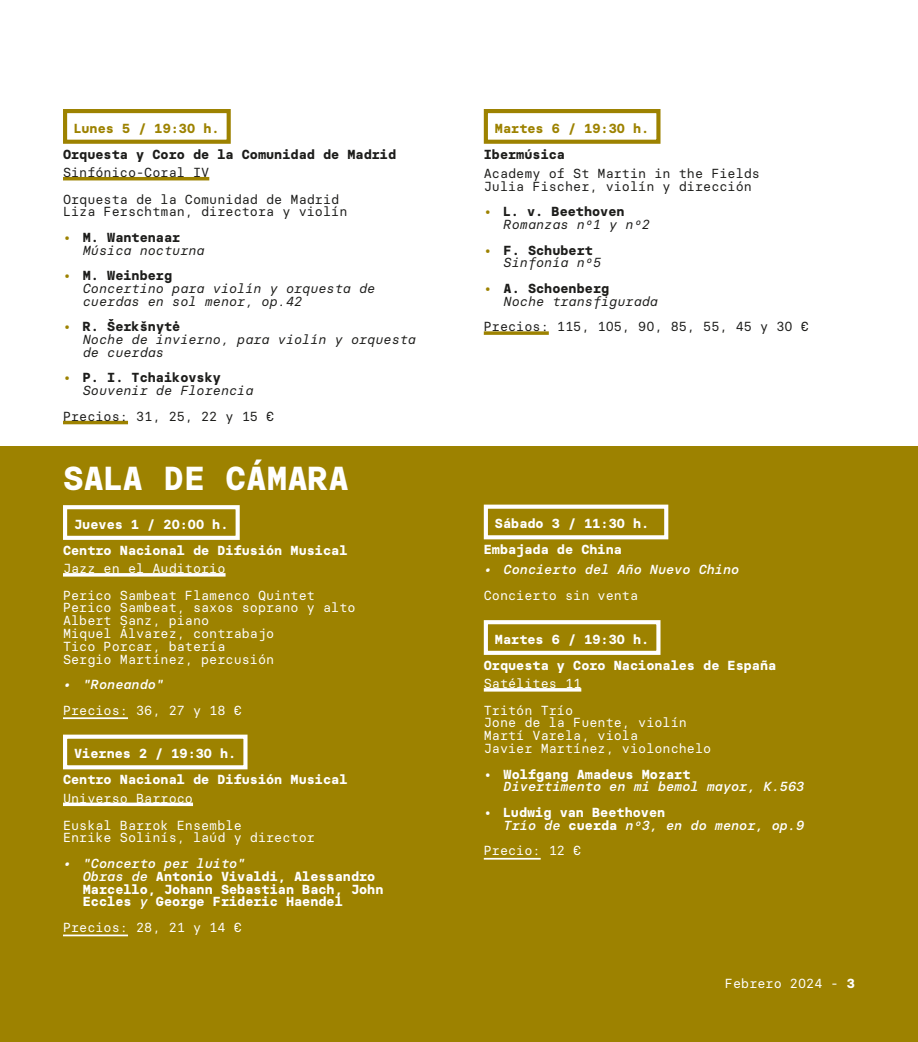
<style>
.page{position:relative;width:918px;height:1042px;background:#fff}
.page>*{position:absolute;margin:0;border:0;box-sizing:border-box;transform-origin:0 0}
.t1{font:700 33.25px "Basier Circle Mono";color:#fff}
.t2{font:13.12px/12.8px "Basier Circle Mono";color:#fff}
.t3{font:700 13.12px/25.9px "Basier Circle Mono";color:#fff}
.t4{font:italic 13.12px/12.8px "Basier Circle Mono";color:#1d1d1b}
.t5{font:13.12px/26.6px "Basier Circle Mono";color:#1d1d1b}
.t6{font:italic 500 13.12px "Basier Circle Mono";color:#fff}
.t7{font:700 13.12px "Basier Circle Mono";color:#1d1d1b}
.t8{font:700 13.12px "Basier Circle Mono";color:#9d8200}
.s1{font-weight:700;font-style:normal;color:#9d8200}
.s2{font-weight:700;font-style:normal}
.s3{font-weight:500;font-style:italic}
.s4{font-weight:700}
</style>
<div class="page">
<div style="left:0;top:446px;width:918px;height:596px;background:#9d8200"></div>
<hr style="left:63px;top:573px;width:162px;height:3px;background:#fff">
<hr style="left:63px;top:717px;width:65px;height:2px;background:#fff">
<svg style="left:63px;top:802px;width:130px;height:4px"></svg>
<hr style="left:63px;top:934px;width:65px;height:2px;background:#fff">
<div style="left:63px;top:505px;width:177px;height:35px;border:4px solid #fff"></div>
<div style="left:63px;top:734px;width:184px;height:35px;border:4px solid #fff"></div>
<hr style="left:63px;top:177px;width:146px;height:3px;background:#9d8200">
<hr style="left:63px;top:421px;width:65px;height:3px;background:#9d8200">
<div style="left:63px;top:109px;width:168px;height:35px;border:4px solid #9d8200"></div>
<svg style="left:484px;top:331px;width:65px;height:4px"></svg>
<div style="left:484px;top:109px;width:176px;height:35px;border:4px solid #9d8200"></div>
<hr style="left:484px;top:688px;width:97px;height:3px;background:#fff">
<hr style="left:484px;top:858px;width:57px;height:1px;background:#fff">
<div style="left:484px;top:504px;width:184px;height:35px;border:4px solid #fff"></div>
<div style="left:484px;top:620px;width:176px;height:35px;border:4px solid #fff"></div>
<p class="t8" style="left:74px;top:120px;width:147px">Lunes 5 / 19:30 h.</p>
<p class="t7" style="left:63px;top:146px;width:335px">Orquesta y Coro de la Comunidad de Madrid</p>
<p class="t5" style="left:63px;top:159px;width:278px">Sinfónico-Coral IV<br>Orquesta de la Comunidad de Madrid</p>
<p class="t5" style="left:63px;top:198px;width:286px">Liza Ferschtman, directora y violín</p>
<p class="t4" style="left:83px;top:231px;width:123px;text-indent:-20px"><span class="s1">•</span> <span class="s2">M. Wantenaar<br></span>Música nocturna</p>
<p class="t4" style="left:83px;top:269px;width:294px;text-indent:-20px"><span class="s1">•</span> <span class="s2">M. Weinberg<br></span>Concertino para violín y orquesta de cuerdas en sol menor, op.42</p>
<p class="t4" style="left:83px;top:320px;width:335px;text-indent:-20px"><span class="s1">•</span> <span class="s2">R. Šerkšnytė<br></span>Noche de invierno, para violín y orquesta de cuerdas</p>
<p class="t4" style="left:83px;top:371px;width:172px;text-indent:-20px"><span class="s1">•</span> <span class="s2">P. I. Tchaikovsky<br></span>Souvenir de Florencia</p>
<p class="t5" style="left:63px;top:403px;width:213px">Precios: 31, 25, 22 y 15 €</p>
<h1 class="t1" style="left:63px;top:457px;width:288px">SALA DE CÁMARA</h1>
<p class="t3" style="left:63px;top:511px;width:286px;text-indent:11px">Jueves 1 / 20:00 h.<br>Centro Nacional de Difusión Musical</p>
<p class="t2" style="left:63px;top:555px;width:253px;line-height:26.6px">Jazz en el Auditorio<br>Perico Sambeat Flamenco Quintet</p>
<p class="t2" style="left:63px;top:601px;width:294px">Perico Sambeat, saxos soprano y alto<br>Albert Sanz, piano<br>Miquel Álvarez, contrabajo<br>Tico Porcar, batería<br>Sergio Martínez, percusión</p>
<p class="t6" style="left:63px;top:676px;width:103px">• "Roneando"</p>
<p class="t2" style="left:63px;top:703px;width:180px">Precios: 36, 27 y 18 €</p>
<p class="t3" style="left:63px;top:740px;width:286px;text-indent:11px">Viernes 2 / 19:30 h.<br>Centro Nacional de Difusión Musical</p>
<p class="t2" style="left:63px;top:784px;width:180px;line-height:27.1px">Universo Barroco<br>Euskal Barrok Ensemble</p>
<p class="t2" style="left:63px;top:831px;width:253px">Enrike Solinís, laúd y director</p>
<p class="t3" style="left:83px;top:857px;width:302px;line-height:12.8px;text-indent:-20px"><span class="s3">• "Concerto per luito"<br>Obras de</span> Antonio Vivaldi, Alessandro Marcello, Johann Sebastian Bach, John Eccles <span class="s3">y</span> George Frideric Haendel</p>
<p class="t2" style="left:63px;top:920px;width:180px">Precios: 28, 21 y 14 €</p>
<p class="t8" style="left:495px;top:120px;width:156px">Martes 6 / 19:30 h.</p>
<p class="t7" style="left:484px;top:146px;width:83px">Ibermúsica</p>
<p class="t5" style="left:484px;top:167px;width:278px;line-height:12.8px">Academy of St Martin in the Fields<br>Julia Fischer, violín y dirección</p>
<p class="t4" style="left:503px;top:205px;width:148px;text-indent:-20px"><span class="s1">•</span> <span class="s2">L. v. Beethoven<br></span>Romanzas nº1 y nº2</p>
<p class="t4" style="left:503px;top:243px;width:99px;text-indent:-20px"><span class="s1">•</span> <span class="s2">F. Schubert<br></span>Sinfonía nº5</p>
<p class="t4" style="left:503px;top:282px;width:156px;text-indent:-20px"><span class="s1">•</span> <span class="s2">A. Schoenberg<br></span>Noche transfigurada</p>
<p class="t5" style="left:484px;top:313px;width:326px">Precios: 115, 105, 90, 85, 55, 45 y 30 €</p>
<p class="t3" style="left:484px;top:510px;width:167px;text-indent:11px">Sábado 3 / 11:30 h.<br>Embajada de China</p>
<p class="t6" style="left:484px;top:561px;width:257px">• Concierto del Año Nuevo Chino</p>
<p class="t2" style="left:484px;top:588px;width:156px">Concierto sin venta</p>
<p class="t3" style="left:484px;top:626px;width:294px;text-indent:11px">Martes 6 / 19:30 h.<br>Orquesta y Coro Nacionales de España</p>
<p class="t2" style="left:484px;top:670px;width:99px;line-height:26.6px">Satélites 11<br>Tritón Trío</p>
<p class="t2" style="left:484px;top:716px;width:229px">Jone de la Fuente, violín<br>Martí Varela, viola<br>Javier Martínez, violonchelo</p>
<p class="t3" style="left:484px;top:761px;width:208px">• Wolfgang Amadeus Mozart</p>
<p class="t6" style="left:503px;top:778px;width:302px">Divertimento en mi bemol mayor, K.563</p>
<p class="t3" style="left:503px;top:806px;width:302px;line-height:12.8px;text-indent:-20px">• Ludwig van Beethoven<br><span class="s3">Trío de</span> cuerda <span class="s3">nº3, en do menor, op.9</span></p>
<p class="t2" style="left:484px;top:844px;width:99px">Precio: 12 €</p>
<p class="t2" style="left:725px;top:976px;width:131px">Febrero 2024 - <span class="s4">3</span></p>
</div>
